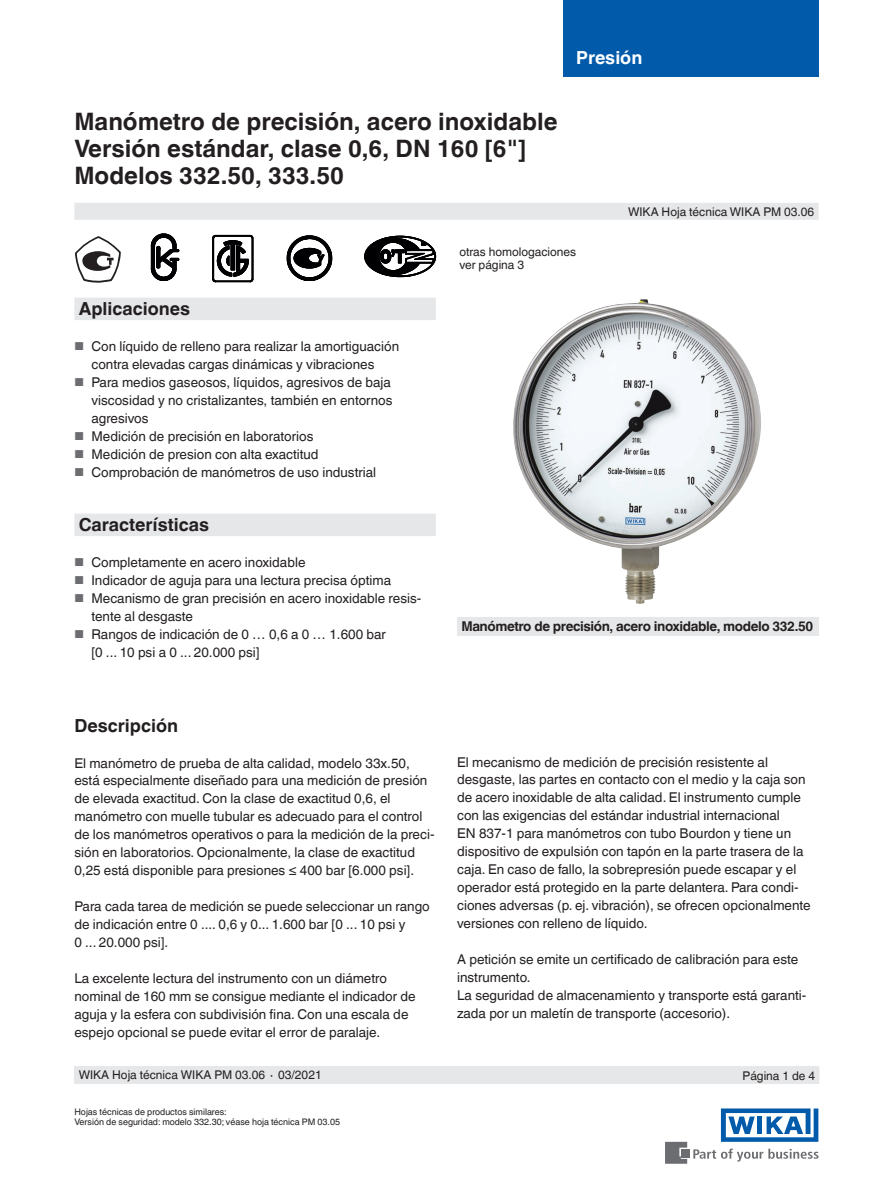
<style>
.page{position:relative;width:893px;height:1188px;background:#fff}
.page>*{position:absolute;margin:0;border:0;box-sizing:border-box;transform-origin:0 0}
.t1{font:700 24px/27px "Helvetica World";color:#231f20}
.t2{font:700 18px "Helvetica World";color:#231f20}
.t3{font:700 18px "Helvetica World";color:#fff}
.t4{font:13.5px/18px "Helvetica World";color:#231f20}
.t5{font:700 13.5px "Helvetica World";letter-spacing:-.03em;color:#231f20}
.t6{font:12px/13.5px "Helvetica World";color:#231f20}
.t7{font:9px/10.5px "Helvetica World";color:#231f20}
.s1{font-size:11.55px;color:#6c6d70}
</style>
<div class="page">
<svg style="left:693px;top:1149px;width:126px;height:13px"></svg>
<div style="left:682px;top:1150px;width:8px;height:8px;background:#6c6d70"></div>
<svg style="left:665px;top:1142px;width:22px;height:22px"></svg>
<svg style="left:721px;top:1108px;width:97px;height:34px"></svg>
<div style="left:563px;top:0;width:256px;height:76px;background:#015aaa"></div>
<div style="left:74px;top:203px;width:745px;height:17px;background:#e6e7e9"></div>
<div style="left:74px;top:1066px;width:745px;height:18px;background:#e6e7e9"></div>
<img style="left:513px;top:299px;width:248px;height:305px">
<div style="left:457px;top:617px;width:361px;height:18px;background:#e6e7e9"></div>
<div style="left:74px;top:298px;width:362px;height:22px;background:#e6e7e9"></div>
<div style="left:74px;top:514px;width:362px;height:22px;background:#e6e7e9"></div>
<svg style="left:75px;top:236px;width:46px;height:47px"></svg>
<svg style="left:151px;top:234px;width:28px;height:47px"></svg>
<svg style="left:213px;top:235px;width:40px;height:47px"></svg>
<svg style="left:287px;top:236px;width:45px;height:45px"></svg>
<svg style="left:364px;top:236px;width:72px;height:41px"></svg>
<h1 class="t1" style="left:74px;top:108px;width:485px">Manómetro de precisión, acero inoxidable<br>Versión estándar, clase 0,6, DN 160 [6"]<br>Modelos 332.50, 333.50</h1>
<h2 class="t3" style="left:576px;top:47px;width:68px">Presión</h2>
<p class="t6" style="left:628px;top:205px;width:188px">WIKA Hoja técnica WIKA PM 03.06</p>
<h2 class="t2" style="left:79px;top:298px;width:113px">Aplicaciones</h2>
<p class="t4" style="left:74px;top:337px;width:326px;text-align:center"><span class="s1">■</span> Con líquido de relleno para realizar la amortiguación contra elevadas cargas dinámicas y vibraciones</p>
<p class="t4" style="left:91px;top:373px;width:302px;text-align:justify;text-indent:-17px"><span class="s1">■</span> Para medios gaseosos, líquidos, agresivos de baja viscosidad y no cristalizantes, también en entornos agresivos</p>
<p class="t4" style="left:74px;top:427px;width:240px"><span class="s1">■</span> Medición de precisión en laboratorios</p>
<p class="t4" style="left:74px;top:445px;width:246px"><span class="s1">■</span> Medición de presion con alta exactitud</p>
<p class="t4" style="left:74px;top:463px;width:303px"><span class="s1">■</span> Comprobación de manómetros de uso industrial</p>
<h2 class="t2" style="left:79px;top:514px;width:132px">Características</h2>
<p class="t4" style="left:74px;top:553px;width:233px"><span class="s1">■</span> Completamente en acero inoxidable</p>
<p class="t4" style="left:74px;top:571px;width:318px"><span class="s1">■</span> Indicador de aguja para una lectura precisa óptima</p>
<p class="t4" style="left:91px;top:589px;width:331px;text-indent:-17px"><span class="s1">■</span> Mecanismo de gran precisión en acero inoxidable resis&shy;tente al desgaste</p>
<p class="t4" style="left:91px;top:625px;width:296px;text-indent:-17px"><span class="s1">■</span> Rangos de indicación de 0 … 0,6 a 0 … 1.600 bar [0 ... 10 psi a 0 ... 20.000 psi]</p>
<p class="t6" style="left:459px;top:245px;width:118px">otras homologaciones ver página 3</p>
<p class="t5" style="left:461px;top:619px;width:353px">Manómetro de precisión, acero inoxidable, modelo 332.50</p>
<h2 class="t2" style="left:74px;top:715px;width:105px">Descripción</h2>
<p class="t4" style="left:74px;top:754px;width:362px">El manómetro de prueba de alta calidad, modelo 33x.50, está especialmente diseñado para una medición de presión de elevada exactitud. Con la clase de exactitud 0,6, el manómetro con muelle tubular es adecuado para el control de los manómetros operativos o para la medición de la preci&shy;sión en laboratorios. Opcionalmente, la clase de exactitud 0,25 está disponible para presiones ≤ 400 bar [6.000 psi].</p>
<p class="t4" style="left:74px;top:898px;width:357px">Para cada tarea de medición se puede seleccionar un rango de indicación entre 0 .... 0,6 y 0... 1.600 bar [0 ... 10 psi y<br>0 ... 20.000 psi].</p>
<p class="t4" style="left:74px;top:970px;width:343px">La excelente lectura del instrumento con un diámetro nominal de 160 mm se consigue mediante el indicador de aguja y la esfera con subdivisión fina. Con una escala de espejo opcional se puede evitar el error de paralaje.</p>
<p class="t6" style="left:79px;top:1068px;width:244px">WIKA Hoja técnica WIKA PM 03.06 ∙ 03/2021</p>
<p class="t7" style="left:74px;top:1107px;width:267px">Hojas técnicas de productos similares:<br>Versión de seguridad: modelo 332.30; véase hoja técnica PM 03.05</p>
<p class="t4" style="left:457px;top:753px;width:355px">El mecanismo de medición de precisión resistente al desgaste, las partes en contacto con el medio y la caja son de acero inoxidable de alta calidad. El instrumento cumple con las exigencias del estándar industrial internacional<br>EN 837-1 para manómetros con tubo Bourdon y tiene un dispositivo de expulsión con tapón en la parte trasera de la caja. En caso de fallo, la sobrepresión puede escapar y el operador está protegido en la parte delantera. Para condi&shy;ciones adversas (p. ej. vibración), se ofrecen opcionalmente versiones con relleno de líquido.</p>
<p class="t4" style="left:457px;top:951px;width:351px">A petición se emite un certificado de calibración para este instrumento.<br>La seguridad de almacenamiento y transporte está garanti&shy;zada por un maletín de transporte (accesorio).</p>
<p class="t6" style="left:743px;top:1069px;width:74px">Página 1 de 4</p>
</div>
